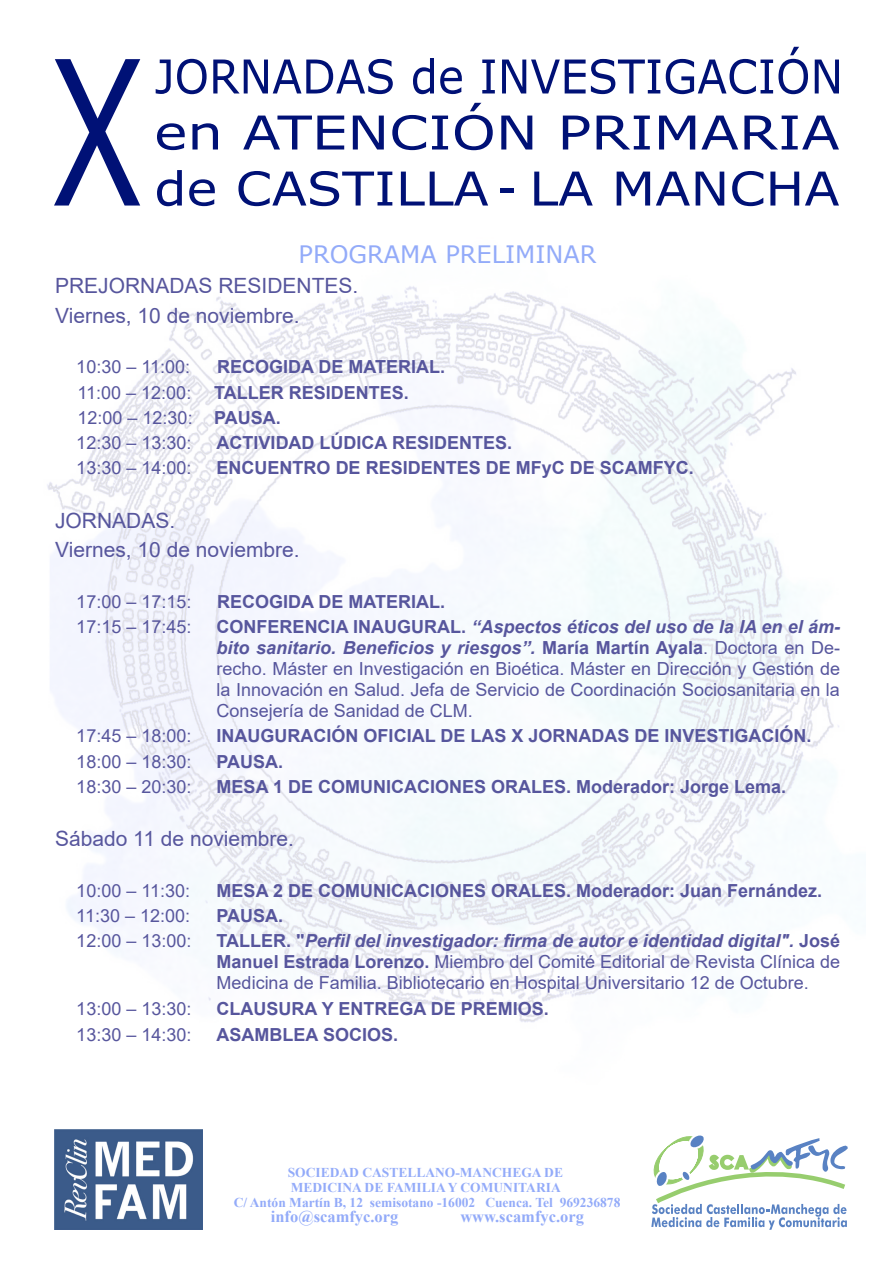
<style>
.page{position:relative;width:893px;height:1263px;background:#fff}
.page>*{position:absolute;margin:0;border:0;box-sizing:border-box;transform-origin:0 0}
.t1{font:24px "MS Reference Sans Serif";color:#93abf9}
.t2{font:21px "Arial";color:#57569d}
.t3{font:18px/21px "Arial";color:#57569d;text-align:justify}
.t4{font:700 18px "Arial";color:#57569d}
.t5{font:700 16.5px "Times New Roman";color:#93abf9}
.t6{font:700 13.5px/15px "Times New Roman";color:#93abf9;text-align:center}
.s1{font-weight:700}
.s2{font-weight:700;font-style:italic}
</style>
<div class="page">
<svg style="left:651px;top:1135px;width:197px;height:95px"></svg>
<img style="left:54px;top:1129px;width:148px;height:101px">
<img style="left:47px;top:286px;width:792px;height:736px">
<hr style="left:500px;top:189px;width:14px;height:4px;background:#001176">
<svg style="left:156px;top:60px;width:15px;height:34px"></svg>
<svg style="left:177px;top:59px;width:30px;height:35px"></svg>
<svg style="left:213px;top:59px;width:180px;height:35px"></svg>
<svg style="left:413px;top:58px;width:21px;height:36px"></svg>
<svg style="left:440px;top:67px;width:22px;height:27px"></svg>
<svg style="left:482px;top:60px;width:13px;height:33px"></svg>
<svg style="left:502px;top:59px;width:158px;height:35px"></svg>
<svg style="left:666px;top:47px;width:142px;height:47px"></svg>
<svg style="left:815px;top:60px;width:24px;height:33px"></svg>
<svg style="left:157px;top:123px;width:28px;height:27px"></svg>
<svg style="left:192px;top:123px;width:26px;height:26px"></svg>
<svg style="left:243px;top:116px;width:101px;height:33px"></svg>
<svg style="left:353px;top:116px;width:31px;height:33px"></svg>
<svg style="left:392px;top:115px;width:34px;height:35px"></svg>
<svg style="left:432px;top:116px;width:16px;height:33px"></svg>
<svg style="left:455px;top:103px;width:38px;height:47px"></svg>
<svg style="left:501px;top:116px;width:31px;height:33px"></svg>
<svg style="left:563px;top:116px;width:26px;height:33px"></svg>
<svg style="left:597px;top:116px;width:53px;height:33px"></svg>
<svg style="left:659px;top:116px;width:36px;height:33px"></svg>
<svg style="left:701px;top:116px;width:37px;height:33px"></svg>
<svg style="left:744px;top:116px;width:95px;height:33px"></svg>
<svg style="left:157px;top:170px;width:25px;height:36px"></svg>
<svg style="left:189px;top:179px;width:26px;height:27px"></svg>
<svg style="left:238px;top:171px;width:154px;height:35px"></svg>
<svg style="left:401px;top:172px;width:87px;height:34px"></svg>
<svg style="left:534px;top:172px;width:59px;height:34px"></svg>
<svg style="left:617px;top:172px;width:33px;height:34px"></svg>
<svg style="left:656px;top:172px;width:34px;height:34px"></svg>
<svg style="left:696px;top:172px;width:28px;height:34px"></svg>
<svg style="left:732px;top:171px;width:31px;height:35px"></svg>
<svg style="left:770px;top:172px;width:29px;height:34px"></svg>
<svg style="left:805px;top:172px;width:34px;height:34px"></svg>
<svg style="left:54px;top:59px;width:86px;height:147px"></svg>
<p class="t1" style="left:299px;top:239px;width:300px">PROGRAMA PRELIMINAR</p>
<p class="t2" style="left:55px;top:271px;width:305px">PREJORNADAS RESIDENTES.</p>
<p class="t2" style="left:55px;top:301px;width:246px">Viernes, 10 de noviembre.</p>
<p class="t3" style="left:76px;top:356px;width:115px">10:30 – 11:00:</p>
<p class="t4" style="left:217px;top:354px;width:229px">RECOGIDA DE MATERIAL.</p>
<p class="t3" style="left:78px;top:382px;width:115px">11:00 – 12:00:</p>
<p class="t4" style="left:214px;top:379px;width:196px">TALLER RESIDENTES.</p>
<p class="t3" style="left:78px;top:407px;width:205px">12:00 – 12:30: <span class="s1">PAUSA.</span></p>
<p class="t3" style="left:76px;top:432px;width:117px">12:30 – 13:30:</p>
<p class="t4" style="left:217px;top:430px;width:297px">ACTIVIDAD LÚDICA RESIDENTES.</p>
<p class="t3" style="left:76px;top:457px;width:117px">13:30 – 14:00:</p>
<p class="t4" style="left:217px;top:455px;width:479px">ENCUENTRO DE RESIDENTES DE MFyC DE SCAMFYC.</p>
<p class="t2" style="left:55px;top:506px;width:122px">JORNADAS.</p>
<p class="t2" style="left:55px;top:535px;width:246px">Viernes, 10 de noviembre.</p>
<p class="t3" style="left:76px;top:591px;width:117px">17:00 – 17:15:</p>
<p class="t4" style="left:217px;top:589px;width:229px">RECOGIDA DE MATERIAL.</p>
<p class="t3" style="left:76px;top:616px;width:117px">17:15 – 17:45:</p>
<p class="t3" style="left:217px;top:616px;width:625px"><span class="s1">CONFERENCIA INAUGURAL.</span> <span class="s2">“Aspectos éticos del uso de la IA en el ám&shy;bito sanitario. Beneficios y riesgos”.</span> <span class="s1">María Martín Ayala</span>. Doctora en De&shy;recho. Máster en Investigación en Bioética. Máster en Dirección y Gestión de la Innovación en Salud. Jefa de Servicio de Coordinación Sociosanitaria en la Consejería de Sanidad de CLM.</p>
<p class="t3" style="left:76px;top:725px;width:117px">17:45 – 18:00:</p>
<p class="t4" style="left:217px;top:723px;width:596px">INAUGURACIÓN OFICIAL DE LAS X JORNADAS DE INVESTIGACIÓN.</p>
<p class="t3" style="left:76px;top:751px;width:117px">18:00 – 18:30:</p>
<p class="t4" style="left:217px;top:748px;width:68px">PAUSA.</p>
<p class="t3" style="left:76px;top:776px;width:117px">18:30 – 20:30:</p>
<p class="t4" style="left:217px;top:774px;width:571px">MESA 1 DE COMUNICACIONES ORALES. Moderador: Jorge Lema.</p>
<p class="t2" style="left:55px;top:824px;width:240px">Sábado 11 de noviembre.</p>
<p class="t3" style="left:76px;top:880px;width:115px">10:00 – 11:30:</p>
<p class="t4" style="left:217px;top:878px;width:607px">MESA 2 DE COMUNICACIONES ORALES. Moderador: Juan Fernández.</p>
<p class="t3" style="left:76px;top:905px;width:115px">11:30 – 12:00:</p>
<p class="t4" style="left:217px;top:903px;width:68px">PAUSA.</p>
<p class="t3" style="left:76px;top:930px;width:117px">12:00 – 13:00:</p>
<p class="t3" style="left:217px;top:930px;width:625px"><span class="s1">TALLER. "</span><span class="s2">Perfil del investigador: firma de autor e identidad digital".</span> <span class="s1">José Manuel Estrada Lorenzo.</span> Miembro del Comité Editorial de Revista Clínica de Medicina de Familia. Bibliotecario en Hospital Universitario 12 de Octubre.</p>
<p class="t3" style="left:76px;top:998px;width:117px">13:00 – 13:30:</p>
<p class="t4" style="left:217px;top:995px;width:334px">CLAUSURA Y ENTREGA DE PREMIOS.</p>
<p class="t3" style="left:76px;top:1024px;width:117px">13:30 – 14:30:</p>
<p class="t4" style="left:217px;top:1022px;width:183px">ASAMBLEA SOCIOS.</p>
<p class="t6" style="left:234px;top:1165px;width:388px">SOCIEDAD CASTELLANO-MANCHEGA DE<br>MEDICINA DE FAMILIA Y COMUNITARIA<br>C/ Antón Martín B, 12 semisotano -16002 Cuenca. Tel 969236878</p>
<p class="t5" style="left:271px;top:1205px;width:129px">info@scamfyc.org</p>
<p class="t5" style="left:460px;top:1205px;width:125px">www.scamfyc.org</p>
</div>
